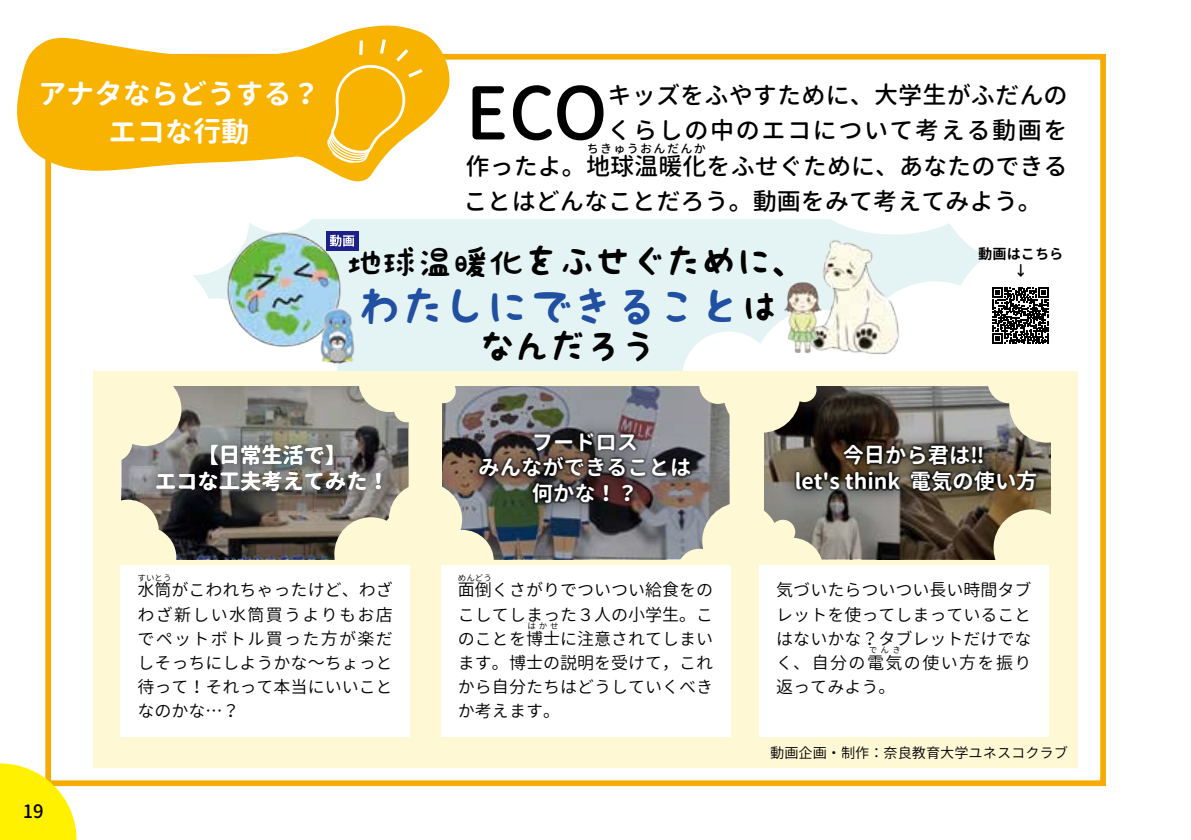
<style>
.page{position:relative;width:1191px;height:840px;background:#fff}
.page>*{position:absolute;margin:0;border:0;box-sizing:border-box;transform-origin:0 0}
.t1{font:500 72.2px "Gen Jyuu Gothic";color:#000}
.t2{font:42.4px "K Fhimaji";color:#214fa1}
.t3{font:35.4px "K Fhimaji";color:#000}
.t4{font:700 28.2px/37.6px "Gen Jyuu Gothic";color:#fff;text-align:center}
.t5{font:500 24px/35.4px "Gen Jyuu Gothic";color:#000;text-align:right}
.t6{font:700 21.2px/25.4px "Gen Jyuu Gothic";color:#fff;text-align:center}
.t7{font:500 18.4px "Gen Jyuu Gothic";color:#000}
.t8{font:17px/24.2px "Gen Jyuu Gothic";color:#000;text-align:justify}
.t9{font:14.2px "Gen Jyuu Gothic";color:#000}
.t10{font:700 14.2px/17px "Gen Jyuu Gothic";color:#000;text-align:center}
.t11{font:500 12px "Gen Jyuu Gothic";letter-spacing:.11em;color:#000}
.t12{font:8.6px "Gen Jyuu Gothic";color:#000}
.s1{font-size:35.4px;color:#000}
</style>
<div class="page">
<div style="left:45px;top:54px;width:1061px;height:731px;border:6px solid #f7ab00"></div>
<svg style="left:0;top:763px;width:77px;height:76px"></svg>
<svg style="left:17px;top:26px;width:432px;height:155px;fill:#f8b300"></svg>
<svg style="left:326px;top:36px;width:100px;height:128px;background:#f9c02e"></svg>
<div style="left:94px;top:219px;width:983px;height:155px;background:#e4f3f3"></div>
<div style="left:94px;top:219px;width:240px;height:152px;background:#fff"></div>
<svg style="left:693px;top:219px;width:384px;height:130px;fill:#fff"></svg>
<div style="left:94px;top:371px;width:983px;height:396px;background:#fff8d5"></div>
<img style="left:213px;top:219px;width:141px;height:141px">
<img style="left:792px;top:235px;width:124px;height:114px">
<img style="left:307px;top:305px;width:48px;height:61px">
<img style="left:765px;top:280px;width:73px;height:69px">
<div style="left:326px;top:231px;width:32px;height:19px;background:#1d2088"></div>
<svg style="left:330px;top:235px;width:24px;height:11px"></svg>
<svg style="left:122px;top:386px;width:212px;height:173px;background:#64615c"></svg>
<img style="left:134px;top:424px;width:200px;height:92px">
<svg style="left:121px;top:386px;width:60px;height:76px"></svg>
<svg style="left:121px;top:499px;width:55px;height:60px"></svg>
<img style="left:334px;top:349px;width:743px;height:251px">
<div style="left:120px;top:564px;width:290px;height:172px;background:#fff"></div>
<div style="left:441px;top:564px;width:289px;height:172px;background:#fff"></div>
<div style="left:759px;top:564px;width:289px;height:172px;background:#fff"></div>
<svg style="left:992px;top:287px;width:56px;height:56px;background:#515151"></svg>
<h3 class="t4" style="left:38px;top:74px;width:283px">アナタならどうする？エコな行動</h3>
<h1 class="t1" style="left:465px;top:61px;width:143px">ECO</h1>
<h3 class="t5" style="left:465px;top:77px;width:604px">キッズをふやすために、大学生がふだんの<br>くらしの中のエコについて考える動画を<br>作ったよ。地球温暖化をふせぐために、あなたのできる</h3>
<p class="t11" style="left:586px;top:139px;width:121px">ちきゅうおんだんか</p>
<h3 class="t5" style="left:463px;top:183px;width:580px">ことはどんなことだろう。動画をみて考えてみよう。</h3>
<h3 class="t3" style="left:347px;top:242px;width:462px">地球温暖化をふせぐために、</h3>
<h2 class="t2" style="left:359px;top:284px;width:420px">わたしにできること<span class="s1">は</span></h2>
<h3 class="t3" style="left:480px;top:327px;width:179px">なんだろう</h3>
<p class="t10" style="left:978px;top:245px;width:87px">動画はこちら↓</p>
<p class="t6" style="left:478px;top:428px;width:214px">フードロス<br>みんなができることは何かな！？</p>
<p class="t6" style="left:155px;top:442px;width:235px">【日常生活で】<br>エコな工夫考えてみた！</p>
<p class="t6" style="left:794px;top:441px;width:244px">今日から君は‼<br>let's think 電気の使い方</p>
<p class="t7" style="left:23px;top:797px;width:22px">19</p>
<p class="t12" style="left:137px;top:571px;width:36px">すいとう</p>
<p class="t8" style="left:137px;top:601px;width:257px">わざ新しい水筒買うよりもお店でペットボトル買った方が楽だしそっちにしようかな～ちょっと待って！それって本当にいいことなのかな…？</p>
<p class="t8" style="left:137px;top:577px;width:257px">水筒がこわれちゃったけど、わざ</p>
<p class="t12" style="left:458px;top:571px;width:36px">めんどう</p>
<p class="t8" style="left:458px;top:601px;width:257px">こしてしまった３人の小学生。このことを博士に注意されてしまい</p>
<p class="t8" style="left:458px;top:577px;width:257px">面倒くさがりでついつい給食をの</p>
<p class="t12" style="left:527px;top:619px;width:33px">はかせ</p>
<p class="t8" style="left:458px;top:649px;width:257px">ます。博士の説明を受けて，これから自分たちはどうしていくべきか考えます。</p>
<p class="t8" style="left:776px;top:577px;width:257px">気づいたらついつい長い時間タブレットを使ってしまっていることはないかな？タブレットだけでなく、自分の電気の使い方を振り</p>
<p class="t12" style="left:868px;top:643px;width:34px">でんき</p>
<p class="t8" style="left:776px;top:673px;width:121px">返ってみよう。</p>
<p class="t9" style="left:770px;top:742px;width:299px">動画企画・制作：奈良教育大学ユネスコクラブ</p>
</div>
